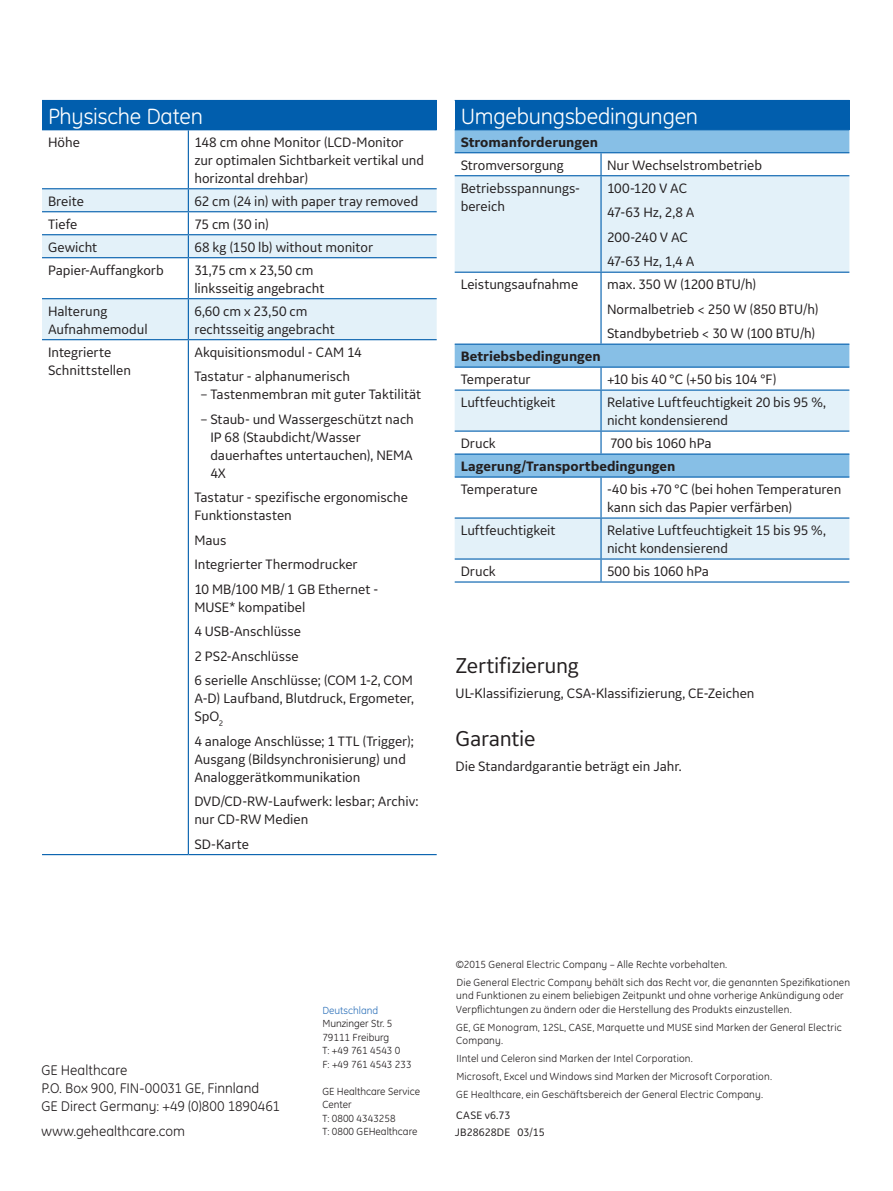
<style>
.page{position:relative;width:893px;height:1191px;background:#fff}
.page>*{position:absolute;margin:0;border:0;box-sizing:border-box;transform-origin:0 0}
.t1{font:22.5px "GE Inspira";letter-spacing:-.01em;color:#fff}
.t2{font:22.5px "GE Inspira Sans";letter-spacing:-.015em;color:#231f20}
.t3{font:14.25px/18px "GE Inspira Sans";color:#231f20}
.t4{font:14.25px/18px "GE Inspira";color:#231f20}
.t5{font:700 14.25px "GE Inspira Sans";color:#231f20}
.t6{font:11.25px/16.5px "GE Inspira Sans";letter-spacing:.01em;color:#231f20}
.t7{font:10.5px/13.5px "GE Inspira";letter-spacing:.015em;color:#231f20}
.t8{font:10.5px "GE Inspira";color:#3073ba}
</style>
<div class="page">
<div style="left:42px;top:100px;width:395px;height:30px;background:#015ead"></div>
<svg style="left:42px;top:189px;width:395px;height:150px;fill:#e3f1f9"></svg>
<hr style="left:188px;top:130px;width:1px;height:58px;background:#015ead">
<hr style="left:42px;top:188px;width:146px;height:1px;background:#015ead">
<hr style="left:188px;top:188px;width:249px;height:1px;background:#015ead">
<hr style="left:42px;top:211px;width:146px;height:1px;background:#015ead">
<hr style="left:188px;top:211px;width:249px;height:1px;background:#015ead">
<hr style="left:42px;top:234px;width:146px;height:1px;background:#015ead">
<hr style="left:188px;top:234px;width:249px;height:1px;background:#015ead">
<svg style="left:188px;top:189px;width:1px;height:68px"></svg>
<hr style="left:42px;top:257px;width:146px;height:1px;background:#015ead">
<hr style="left:188px;top:257px;width:249px;height:1px;background:#015ead">
<hr style="left:188px;top:258px;width:1px;height:40px;background:#015ead">
<hr style="left:42px;top:298px;width:146px;height:1px;background:#015ead">
<hr style="left:188px;top:298px;width:249px;height:1px;background:#015ead">
<hr style="left:188px;top:299px;width:1px;height:40px;background:#015ead">
<hr style="left:42px;top:339px;width:146px;height:1px;background:#015ead">
<hr style="left:188px;top:339px;width:249px;height:1px;background:#015ead">
<hr style="left:188px;top:340px;width:1px;height:514px;background:#015ead">
<hr style="left:42px;top:854px;width:146px;height:1px;background:#015ead">
<hr style="left:188px;top:854px;width:249px;height:1px;background:#015ead">
<div style="left:455px;top:100px;width:394px;height:30px;background:#015ead"></div>
<svg style="left:455px;top:130px;width:394px;height:24px;background:#86bde5"></svg>
<svg style="left:455px;top:176px;width:394px;height:382px;fill:#e3f1f9"></svg>
<hr style="left:455px;top:152px;width:146px;height:1px;background:#015ead">
<hr style="left:601px;top:152px;width:248px;height:1px;background:#015ead">
<hr style="left:600px;top:153px;width:2px;height:22px;background:#015ead">
<hr style="left:455px;top:175px;width:146px;height:1px;background:#015ead">
<hr style="left:601px;top:175px;width:248px;height:1px;background:#015ead">
<hr style="left:600px;top:176px;width:2px;height:96px;background:#015ead">
<hr style="left:455px;top:272px;width:146px;height:1px;background:#015ead">
<hr style="left:601px;top:272px;width:248px;height:1px;background:#015ead">
<hr style="left:600px;top:273px;width:2px;height:70px;background:#015ead">
<hr style="left:455px;top:343px;width:146px;height:2px;background:#015ead">
<hr style="left:601px;top:343px;width:248px;height:2px;background:#015ead">
<hr style="left:455px;top:366px;width:146px;height:2px;background:#015ead">
<hr style="left:601px;top:366px;width:248px;height:2px;background:#015ead">
<hr style="left:600px;top:368px;width:2px;height:21px;background:#015ead">
<hr style="left:455px;top:389px;width:146px;height:2px;background:#015ead">
<hr style="left:601px;top:389px;width:248px;height:2px;background:#015ead">
<hr style="left:600px;top:391px;width:2px;height:39px;background:#015ead">
<hr style="left:455px;top:430px;width:146px;height:2px;background:#015ead">
<hr style="left:601px;top:430px;width:248px;height:2px;background:#015ead">
<hr style="left:600px;top:432px;width:2px;height:21px;background:#015ead">
<hr style="left:455px;top:453px;width:146px;height:1px;background:#015ead">
<hr style="left:601px;top:453px;width:248px;height:1px;background:#015ead">
<hr style="left:455px;top:476px;width:146px;height:1px;background:#015ead">
<hr style="left:601px;top:476px;width:248px;height:1px;background:#015ead">
<hr style="left:600px;top:477px;width:2px;height:40px;background:#015ead">
<hr style="left:455px;top:517px;width:146px;height:1px;background:#015ead">
<hr style="left:601px;top:517px;width:248px;height:1px;background:#015ead">
<hr style="left:600px;top:518px;width:2px;height:40px;background:#015ead">
<hr style="left:455px;top:558px;width:146px;height:1px;background:#015ead">
<hr style="left:601px;top:558px;width:248px;height:1px;background:#015ead">
<hr style="left:600px;top:559px;width:2px;height:22px;background:#015ead">
<hr style="left:455px;top:581px;width:146px;height:1px;background:#015ead">
<hr style="left:601px;top:581px;width:248px;height:1px;background:#015ead">
<h1 class="t1" style="left:48px;top:103px;width:156px">Physische Daten</h1>
<p class="t3" style="left:48px;top:133px;width:34px">Höhe</p>
<p class="t3" style="left:194px;top:133px;width:231px">148 cm ohne Monitor (LCD-Monitor zur optimalen Sichtbarkeit vertikal und horizontal drehbar)</p>
<p class="t3" style="left:48px;top:192px;width:37px">Breite</p>
<p class="t3" style="left:194px;top:192px;width:225px">62 cm (24 in) with paper tray removed</p>
<p class="t3" style="left:48px;top:215px;width:31px">Tiefe</p>
<p class="t3" style="left:194px;top:215px;width:76px">75 cm (30 in)</p>
<p class="t3" style="left:48px;top:237px;width:51px">Gewicht</p>
<p class="t3" style="left:194px;top:237px;width:180px">68 kg (150 lb) without monitor</p>
<p class="t3" style="left:48px;top:260px;width:117px">Papier-Auffangkorb</p>
<p class="t3" style="left:194px;top:260px;width:132px">31,75 cm x 23,50 cm linksseitig angebracht</p>
<p class="t3" style="left:48px;top:301px;width:101px">Halterung<br>Aufnahmemodul</p>
<p class="t3" style="left:194px;top:301px;width:142px">6,60 cm x 23,50 cm rechtsseitig angebracht</p>
<p class="t3" style="left:48px;top:342px;width:85px">Integrierte<br>Schnittstellen</p>
<p class="t3" style="left:194px;top:339px;width:169px;line-height:24.5px">Akquisitionsmodul - CAM 14<br>Tastatur - alphanumerisch</p>
<p class="t3" style="left:200px;top:385px;width:222px">– Tastenmembran mit guter Taktilität</p>
<p class="t3" style="left:210px;top:409px;width:205px;text-indent:-10px">– Staub- und Wassergeschützt nach<br>IP 68 (Staubdicht/Wasser dauerhaftes untertauchen), NEMA<br>4X</p>
<p class="t3" style="left:194px;top:488px;width:215px">Tastatur - spezifische ergonomische<br>Funktionstasten</p>
<p class="t3" style="left:194px;top:527px;width:185px;line-height:24.5px">Maus<br>Integrierter Thermodrucker<br>10 MB/100 MB/ 1 GB Ethernet -</p>
<p class="t3" style="left:194px;top:594px;width:220px;line-height:24.5px">MUSE* kompatibel<br>4 USB-Anschlüsse<br>2 PS2-Anschlüsse<br>6 serielle Anschlüsse; (COM 1-2, COM</p>
<p class="t3" style="left:194px;top:689px;width:221px">A-D) Laufband, Blutdruck, Ergometer,<br>SpO<sub>2</sub></p>
<p class="t3" style="left:194px;top:731px;width:221px">4 analoge Anschlüsse; 1 TTL (Trigger);<br>Ausgang (Bildsynchronisierung) und<br>Analoggerätkommunikation</p>
<p class="t3" style="left:194px;top:792px;width:226px">DVD/CD-RW-Laufwerk: lesbar; Archiv: nur CD-RW Medien</p>
<p class="t3" style="left:194px;top:834px;width:56px">SD-Karte</p>
<h1 class="t1" style="left:461px;top:103px;width:239px">Umgebungsbedingungen</h1>
<p class="t5" style="left:461px;top:133px;width:139px">Stromanforderungen</p>
<p class="t3" style="left:461px;top:156px;width:105px">Stromversorgung</p>
<p class="t3" style="left:607px;top:156px;width:157px">Nur Wechselstrombetrieb</p>
<p class="t3" style="left:461px;top:179px;width:121px">Betriebsspannungs&shy;bereich</p>
<p class="t3" style="left:607px;top:175px;width:89px;line-height:24.5px">100-120 V AC<br>47-63 Hz, 2,8 A<br>200-240 V AC<br>47-63 Hz, 1,4 A</p>
<p class="t3" style="left:461px;top:275px;width:119px">Leistungsaufnahme</p>
<p class="t3" style="left:607px;top:272px;width:213px;line-height:24.5px">max. 350 W (1200 BTU/h)<br>Normalbetrieb &lt; 250 W (850 BTU/h)<br>Standbybetrieb &lt; 30 W (100 BTU/h)</p>
<p class="t5" style="left:461px;top:347px;width:142px">Betriebsbedingungen</p>
<p class="t3" style="left:461px;top:370px;width:71px">Temperatur</p>
<p class="t3" style="left:607px;top:370px;width:171px">+10 bis 40 °C (+50 bis 104 °F)</p>
<p class="t3" style="left:461px;top:393px;width:96px">Luftfeuchtigkeit</p>
<p class="t3" style="left:607px;top:393px;width:220px">Relative Luftfeuchtigkeit 20 bis 95 %, nicht kondensierend</p>
<p class="t3" style="left:461px;top:434px;width:37px">Druck</p>
<p class="t3" style="left:610px;top:434px;width:103px">700 bis 1060 hPa</p>
<p class="t5" style="left:461px;top:457px;width:216px">Lagerung/Transportbedingungen</p>
<p class="t3" style="left:461px;top:480px;width:79px">Temperature</p>
<p class="t3" style="left:607px;top:480px;width:236px">-40 bis +70 °C (bei hohen Temperaturen kann sich das Papier verfärben)</p>
<p class="t3" style="left:461px;top:521px;width:96px">Luftfeuchtigkeit</p>
<p class="t3" style="left:607px;top:521px;width:220px">Relative Luftfeuchtigkeit 15 bis 95 %, nicht kondensierend</p>
<p class="t3" style="left:461px;top:562px;width:37px">Druck</p>
<p class="t3" style="left:607px;top:562px;width:104px">500 bis 1060 hPa</p>
<h1 class="t2" style="left:456px;top:651px;width:125px">Zertifizierung</h1>
<p class="t3" style="left:456px;top:683px;width:300px">UL-Klassifizierung, CSA-Klassifizierung, CE-Zeichen</p>
<h1 class="t2" style="left:456px;top:724px;width:81px">Garantie</h1>
<p class="t3" style="left:456px;top:756px;width:228px">Die Standardgarantie beträgt ein Jahr.</p>
<p class="t4" style="left:41px;top:1061px;width:240px">GE Healthcare<br>P.O. Box 900, FIN-00031 GE, Finnland<br>GE Direct Germany: +49 (0)800 1890461</p>
<p class="t4" style="left:41px;top:1121px;width:145px">www.gehealthcare.com</p>
<p class="t8" style="left:322px;top:1004px;width:57px">Deutschland</p>
<p class="t7" style="left:322px;top:1017px;width:91px">Munzinger Str. 5<br>79111 Freiburg<br>T: +49 761 4543 0<br>F: +49 761 4543 233</p>
<p class="t7" style="left:322px;top:1084px;width:99px">GE Healthcare Service<br>Center<br>T: 0800 4343258<br>T: 0800 GEHealthcare</p>
<p class="t7" style="left:456px;top:955px;width:396px;line-height:18px">©2015 General Electric Company – Alle Rechte vorbehalten.<br>Die General Electric Company behält sich das Recht vor, die genannten Spezifikationen</p>
<p class="t7" style="left:456px;top:988px;width:389px">und Funktionen zu einem beliebigen Zeitpunkt und ohne vorherige Ankündigung oder<br>Verpflichtungen zu ändern oder die Herstellung des Produkts einzustellen.</p>
<p class="t7" style="left:456px;top:1020px;width:387px">GE, GE Monogram, 12SL, CASE, Marquette und MUSE sind Marken der General Electric<br>Company.</p>
<p class="t7" style="left:456px;top:1049px;width:317px;line-height:18px">IIntel und Celeron sind Marken der Intel Corporation.<br>Microsoft, Excel und Windows sind Marken der Microsoft Corporation.<br>GE Healthcare, ein Geschäftsbereich der General Electric Company.</p>
<p class="t6" style="left:455px;top:1106px;width:91px">CASE v6.73<br>JB28628DE 03/15</p>
</div>
